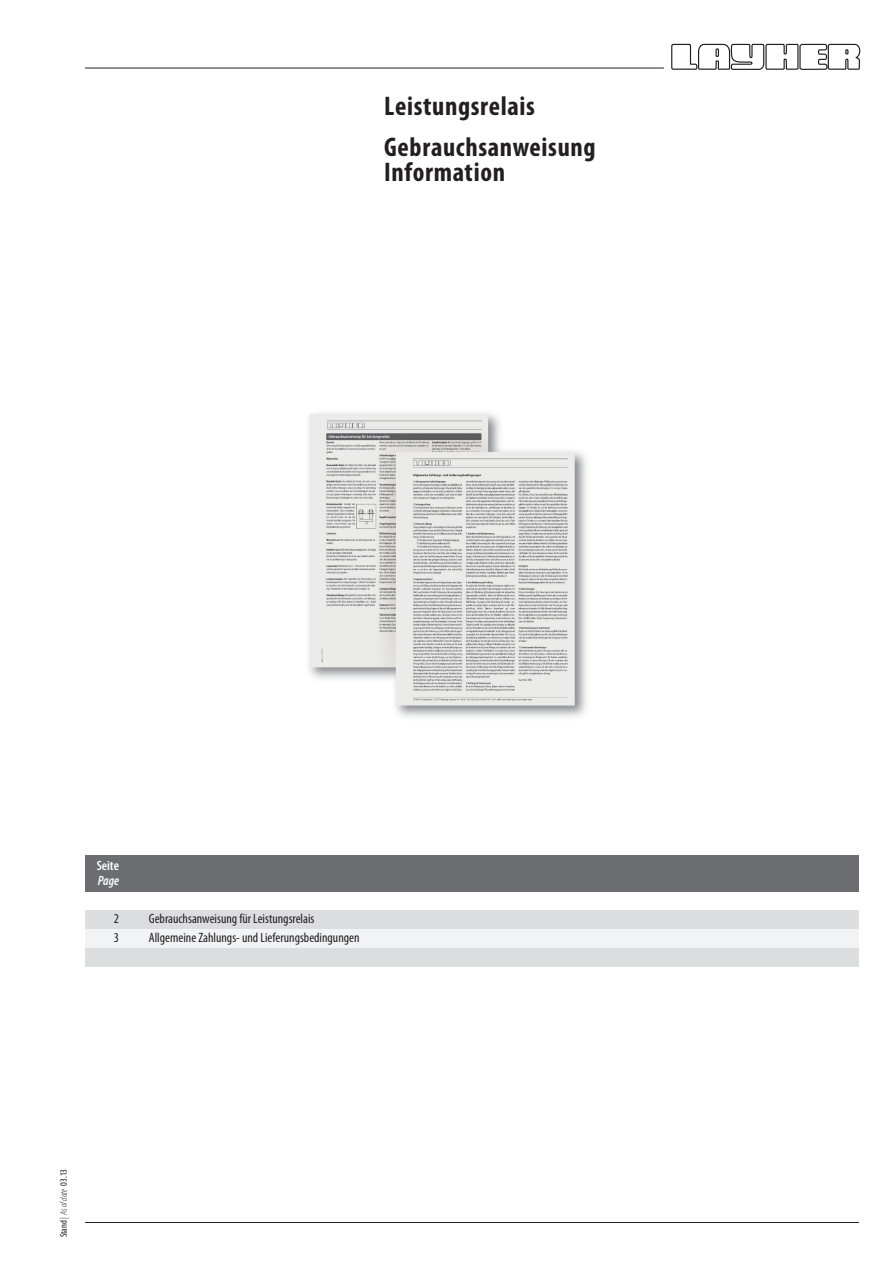
<style>
.page{position:relative;width:893px;height:1263px;background:#fff}
.page>*{position:absolute;margin:0;border:0;box-sizing:border-box;transform-origin:0 0}
.t1{font:700 condensed 27px/40.5px "Myriad Pro";letter-spacing:.025em;color:#231f20}
.t2{font:condensed 13.5px "Myriad Pro";color:#231f20}
.t3{font:600 condensed 13.5px "Myriad Pro";color:#fff}
.t4{font:italic 600 condensed 13.5px "Myriad Pro";color:#fff}
.t5{font:condensed 9.75px "Myriad Pro";color:#231f20}
.s1{font-weight:300;font-style:italic}
</style>
<div class="page">
<svg style="left:671px;top:44px;width:189px;height:26px"></svg>
<hr style="left:85px;top:68px;width:579px;height:1px;background:#231f20">
<img style="left:308px;top:413px;width:279px;height:304px">
<div style="left:85px;top:913px;width:774px;height:50px;background:#f2f3f4"></div>
<div style="left:85px;top:856px;width:774px;height:36px;background:#6c6d70"></div>
<div style="left:85px;top:910px;width:774px;height:19px;background:#dcdddf"></div>
<div style="left:85px;top:948px;width:774px;height:19px;background:#dcdddf"></div>
<hr style="left:85px;top:1222px;width:774px;height:1px;background:#231f20">
<h1 class="t1" style="left:384px;top:88px;width:213px">Leistungsrelais<br>Gebrauchsanweisung</h1>
<h1 class="t1" style="left:384px;top:154px;width:122px">Information</h1>
<p class="t3" style="left:97px;top:861px;width:24px">Seite</p>
<p class="t4" style="left:98px;top:876px;width:23px">Page</p>
<p class="t2" style="left:114px;top:913px;width:7px">2</p>
<p class="t2" style="left:149px;top:913px;width:167px">Gebrauchsanweisung für Leistungsrelais</p>
<p class="t2" style="left:114px;top:932px;width:7px">3</p>
<p class="t2" style="left:149px;top:932px;width:212px">Allgemeine Zahlungs- und Lieferungsbedingungen</p>
<p class="t5" style="left:60px;top:1237px;width:70px;rotate:-90deg">Stand <span class="s1">| Asofdate</span> 03.13</p>
</div>
